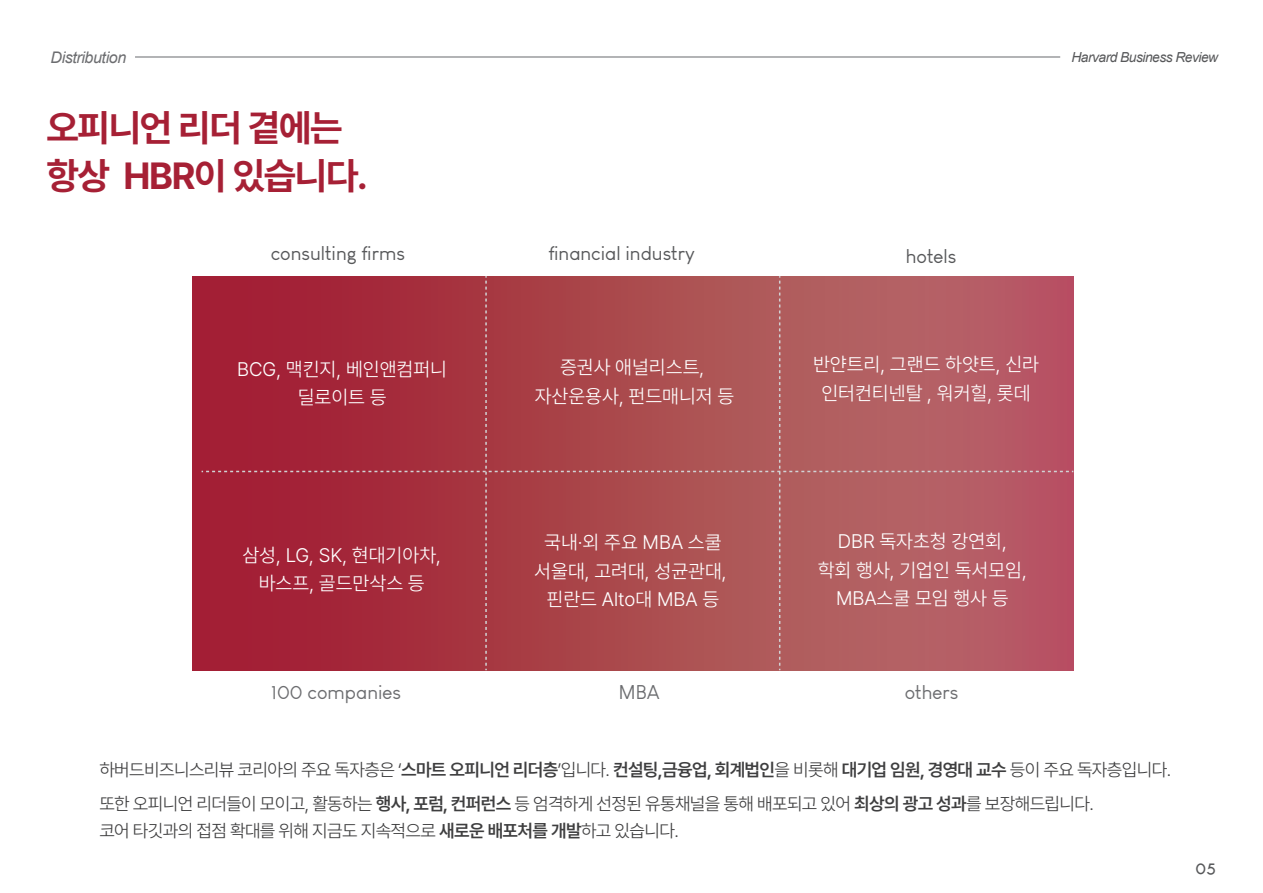
<style>
.page{position:relative;width:1263px;height:893px;background:#fff}
.page>*{position:absolute;margin:0;border:0;box-sizing:border-box;transform-origin:0 0}
.t1{font:700 37.5px/48px "Pretendard";letter-spacing:-.035em;color:#a62035}
.t2{font:300 19.5px/28.5px "Pretendard";color:#fff;text-align:center}
.t3{font:19.5px "Louis George Cafe";color:#57585a}
.t4{font:19.5px "Louis George Cafe";color:#6c6d70}
.t5{font:300 18px/27px "Pretendard";letter-spacing:-.035em;color:#3e3e3f}
.t6{font:italic 16.05px "Arial";letter-spacing:-.025em;color:#6c6d70}
.t7{font:700 15.6px "Louis George Cafe";color:#57585a}
.t8{font:italic 13.8px "Arial";letter-spacing:-.04em;color:#57585a}
.s1{font-weight:600}
</style>
<div class="page">
<svg style="left:202px;top:276px;width:871px;height:394px;background:#ab454e"></svg>
<hr style="left:135px;top:56px;width:925px;height:2px;background:#797a7e">
<p class="t6" style="left:51px;top:47px;width:77px">Distribution</p>
<h1 class="t1" style="left:46px;top:103px;width:323px">오피니언 리더 곁에는 항상 HBR이 있습니다.</h1>
<p class="t3" style="left:271px;top:241px;width:136px">consulting firms</p>
<p class="t3" style="left:549px;top:241px;width:148px">financial industry</p>
<p class="t3" style="left:906px;top:245px;width:52px">hotels</p>
<p class="t8" style="left:1071px;top:48px;width:148px">Harvard Business Review</p>
<p class="t2" style="left:237px;top:354px;width:211px">BCG, 맥킨지, 베인앤컴퍼니 딜로이트 등</p>
<p class="t2" style="left:535px;top:353px;width:201px">증권사 애널리스트, 자산운용사, 펀드매니저 등</p>
<p class="t2" style="left:813px;top:350px;width:228px">반얀트리, 그랜드 하얏트, 신라 인터컨티넨탈 , 워커힐, 롯데</p>
<p class="t2" style="left:242px;top:540px;width:200px">삼성, LG, SK, 현대기아차, 바스프, 골드만삭스 등</p>
<p class="t2" style="left:534px;top:528px;width:194px">국내·외 주요 MBA 스쿨 서울대, 고려대, 성균관대, 핀란드 Alto대 MBA 등</p>
<p class="t2" style="left:818px;top:527px;width:211px">DBR 독자초청 강연회,<br>학회 행사, 기업인 독서모임,<br>MBA스쿨 모임 행사 등</p>
<p class="t4" style="left:271px;top:680px;width:132px">100 companies</p>
<p class="t4" style="left:619px;top:680px;width:42px">MBA</p>
<p class="t4" style="left:905px;top:680px;width:55px">others</p>
<p class="t5" style="left:99px;top:756px;width:1073px">하버드비즈니스리뷰 코리아의 주요 독자층은 ‘<span class="s1">스마트 오피니언 리더층</span>’입니다. <span class="s1">컨설팅,금융업, 회계법인</span>을 비롯해 <span class="s1">대기업 임원, 경영대 교수</span> 등이 주요 독자층입니다.</p>
<p class="t5" style="left:99px;top:789px;width:996px">또한 오피니언 리더들이 모이고, 활동하는 <span class="s1">행사, 포럼, 컨퍼런스</span> 등 엄격하게 선정된 유통채널을 통해 배포되고 있어 <span class="s1">최상의 광고 성과</span>를 보장해드립니다. 코어 타깃과의 접점 확대를 위해 지금도 지속적으로 <span class="s1">새로운 배포처를 개발</span>하고 있습니다.</p>
<p class="t7" style="left:1195px;top:858px;width:22px">05</p>
</div>
